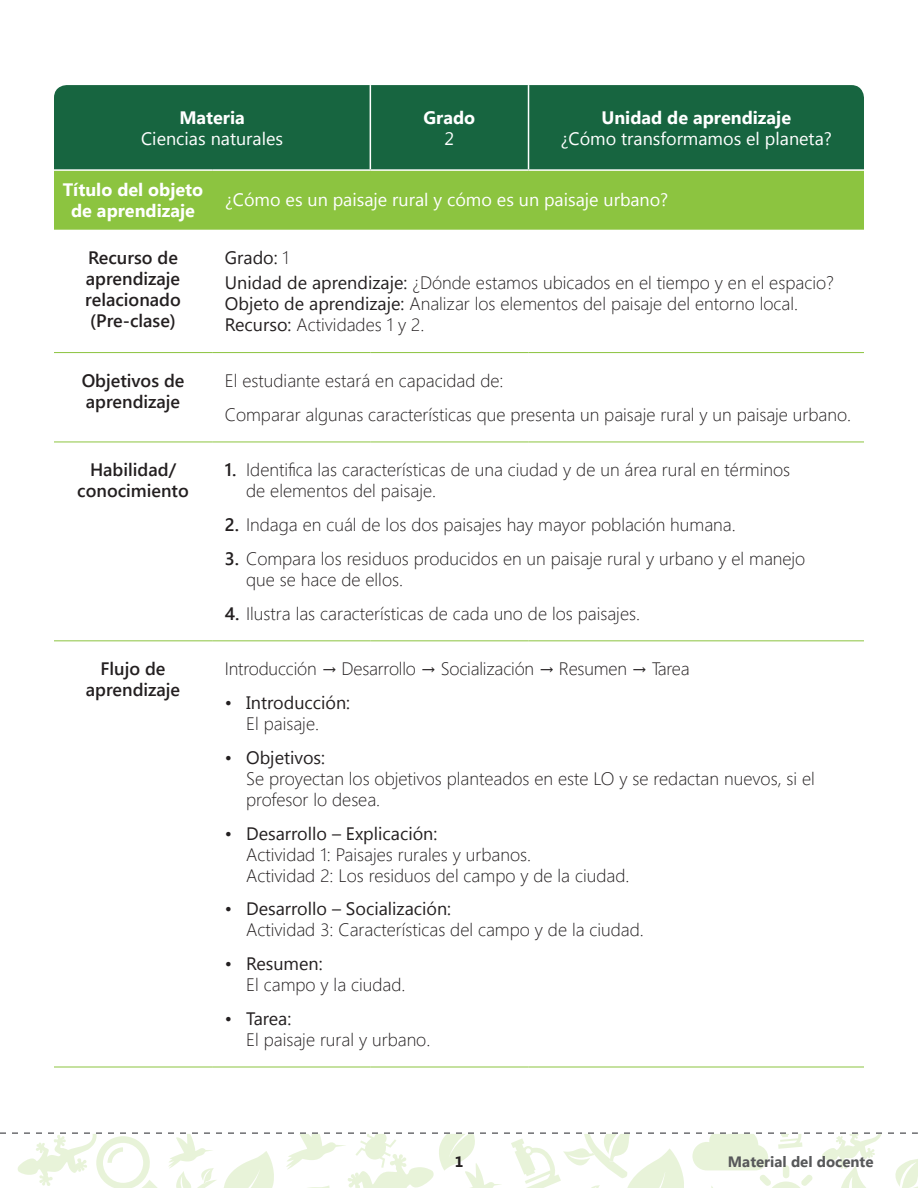
<style>
.page{position:relative;width:918px;height:1188px;background:#fff}
.page>*{position:absolute;margin:0;border:0;box-sizing:border-box;transform-origin:0 0}
.t1{font:300 18px/21px "Segoe UI";color:#231f20}
.t2{font:600 18px/21px "Segoe UI";color:#231f20}
.t3{font:18px "Segoe UI";color:#231f20}
.t4{font:18px "Segoe UI";color:#fff}
.t5{font:700 18px/21px "Segoe UI";color:#fff;text-align:center}
.t6{font:700 15px "Segoe UI";color:#57585a}
.t7{font:700 15px "Segoe UI";color:#231f20}
.s1{font-weight:400}
.s2{font-weight:600}
</style>
<div class="page">
<svg style="left:0;top:1132px;width:918px;height:56px"></svg>
<div style="left:54px;top:85px;width:810px;height:84px;background:#176540"></div>
<div style="left:54px;top:171px;width:810px;height:59px;background:#8cc440"></div>
<hr style="left:370px;top:85px;width:1px;height:84px;background:#fff">
<hr style="left:528px;top:85px;width:1px;height:84px;background:#fff">
<hr style="left:54px;top:442px;width:158px;height:1px;background:#8cc440">
<hr style="left:212px;top:442px;width:158px;height:1px;background:#8cc440">
<hr style="left:370px;top:442px;width:159px;height:1px;background:#8cc440">
<hr style="left:529px;top:442px;width:335px;height:1px;background:#8cc440">
<hr style="left:54px;top:640px;width:158px;height:1px;background:#8cc440">
<hr style="left:212px;top:640px;width:158px;height:1px;background:#8cc440">
<hr style="left:370px;top:640px;width:159px;height:1px;background:#8cc440">
<hr style="left:529px;top:640px;width:335px;height:1px;background:#8cc440">
<hr style="left:54px;top:1067px;width:158px;height:1px;background:#8cc440">
<hr style="left:212px;top:1067px;width:158px;height:1px;background:#8cc440">
<hr style="left:370px;top:1067px;width:159px;height:1px;background:#8cc440">
<hr style="left:529px;top:1067px;width:335px;height:1px;background:#8cc440">
<hr style="left:54px;top:352px;width:158px;height:1px;background:#8cc440">
<hr style="left:212px;top:352px;width:158px;height:1px;background:#8cc440">
<hr style="left:370px;top:352px;width:159px;height:1px;background:#8cc440">
<hr style="left:529px;top:352px;width:335px;height:1px;background:#8cc440">
<p class="t5" style="left:179px;top:106px;width:67px">Materia</p>
<p class="t4" style="left:141px;top:126px;width:143px">Ciencias naturales</p>
<p class="t5" style="left:424px;top:106px;width:53px">Grado</p>
<p class="t4" style="left:445px;top:126px;width:11px">2</p>
<p class="t5" style="left:601px;top:106px;width:191px">Unidad de aprendizaje</p>
<p class="t4" style="left:560px;top:126px;width:273px">¿Cómo transformamos el planeta?</p>
<p class="t5" style="left:63px;top:178px;width:142px">Título del objeto de aprendizaje</p>
<p class="t4" style="left:225px;top:188px;width:445px">¿Cómo es un paisaje rural y cómo es un paisaje urbano?</p>
<p class="t2" style="left:85px;top:247px;width:97px">Recurso de aprendizaje relacionado (Pre-clase)</p>
<p class="t1" style="left:225px;top:244px;width:610px;line-height:25.2px"><span class="s1">Grado:</span> 1<br><span class="s1">Unidad de aprendizaje:</span> ¿Dónde estamos ubicados en el tiempo y en el espacio?</p>
<p class="t1" style="left:225px;top:293px;width:575px"><span class="s1">Objeto de aprendizaje:</span> Analizar los elementos del paisaje del entorno local.<br><span class="s1">Recurso:</span> Actividades 1 y 2.</p>
<p class="t2" style="left:82px;top:370px;width:104px">Objetivos de aprendizaje</p>
<p class="t1" style="left:225px;top:363px;width:628px;line-height:33.8px">El estudiante estará en capacidad de:<br>Comparar algunas características que presenta un paisaje rural y un paisaje urbano.</p>
<p class="t2" style="left:77px;top:459px;width:113px;text-align:center">Habilidad/ conocimiento</p>
<p class="t1" style="left:246px;top:459px;width:545px;text-indent:-21px"><span class="s2">1.</span> Identifica las características de una ciudad y de un área rural en términos de elementos del paisaje.</p>
<p class="t1" style="left:225px;top:513px;width:512px"><span class="s2">2.</span> Indaga en cuál de los dos paisajes hay mayor población humana.</p>
<p class="t1" style="left:246px;top:547px;width:561px;text-indent:-21px"><span class="s2">3.</span> Compara los residuos producidos en un paisaje rural y urbano y el manejo que se hace de ellos.</p>
<p class="t1" style="left:225px;top:602px;width:417px"><span class="s2">4.</span> Ilustra las características de cada uno de los paisajes.</p>
<p class="t2" style="left:86px;top:658px;width:96px;text-align:center">Flujo de aprendizaje</p>
<p class="t1" style="left:225px;top:658px;width:466px">Introducción → Desarrollo → Socialización → Resumen → Tarea</p>
<p class="t3" style="left:225px;top:690px;width:127px">• Introducción:</p>
<p class="t1" style="left:246px;top:712px;width:74px">El paisaje.</p>
<p class="t3" style="left:225px;top:745px;width:102px">• Objetivos:</p>
<p class="t1" style="left:246px;top:767px;width:570px">Se proyectan los objetivos planteados en este LO y se redactan nuevos, si el profesor lo desea.</p>
<p class="t3" style="left:225px;top:821px;width:214px">• Desarrollo – Explicación:</p>
<p class="t1" style="left:246px;top:843px;width:385px">Actividad 1: Paisajes rurales y urbanos.<br>Actividad 2: Los residuos del campo y de la ciudad.</p>
<p class="t3" style="left:225px;top:896px;width:228px">• Desarrollo – Socialización:</p>
<p class="t1" style="left:246px;top:919px;width:399px">Actividad 3: Características del campo y de la ciudad.</p>
<p class="t3" style="left:225px;top:951px;width:99px">• Resumen:</p>
<p class="t1" style="left:246px;top:973px;width:161px">El campo y la ciudad.</p>
<p class="t3" style="left:225px;top:1006px;width:68px">• Tarea:</p>
<p class="t1" style="left:246px;top:1028px;width:186px">El paisaje rural y urbano.</p>
<p class="t7" style="left:455px;top:1151px;width:10px">1</p>
<p class="t6" style="left:728px;top:1151px;width:147px">Material del docente</p>
</div>
